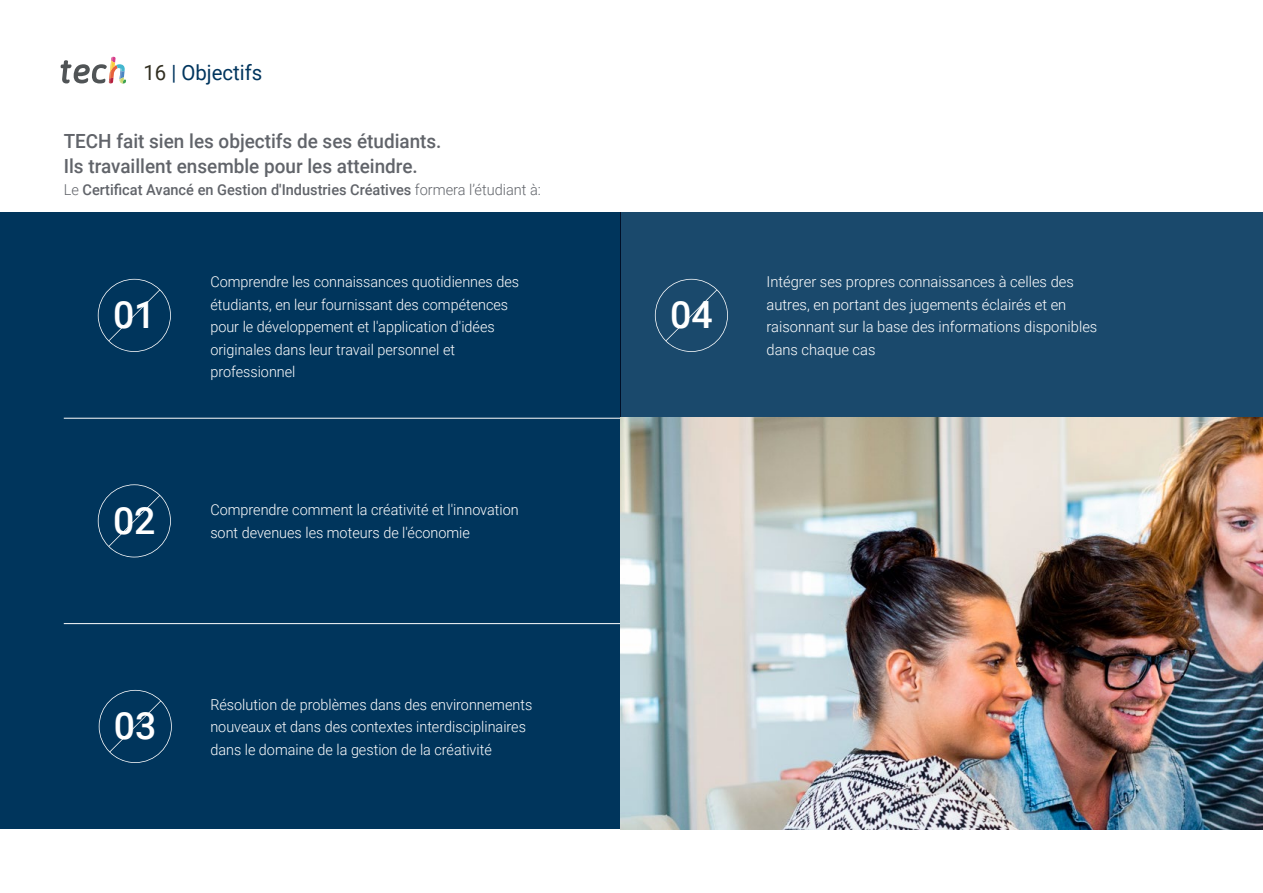
<style>
.page{position:relative;width:1263px;height:893px;background:#fff}
.page>*{position:absolute;margin:0;border:0;box-sizing:border-box;transform-origin:0 0}
.t1{font:500 37.5px "Roboto";color:#fff}
.t2{font:21px "Roboto";color:#00355e}
.t3{font:500 19.5px/25.5px "Roboto";color:#61646a}
.t4{font:300 15px/22.5px "Roboto";color:#fff;scale:.96 1}
.t5{font:300 15px/22.5px "Roboto";color:#fff}
.t6{font:500 15px "Roboto";color:#61646a}
.s1{color:#312e20}
.s2{font-weight:300}
</style>
<div class="page">
<svg style="left:61px;top:57px;width:65px;height:27px"></svg>
<div style="left:0;top:213px;width:621px;height:616px;background:#00355c"></div>
<div style="left:621px;top:213px;width:642px;height:616px;background:#1a496c"></div>
<svg style="left:98px;top:279px;width:73px;height:73px"></svg>
<svg style="left:98px;top:484px;width:73px;height:73px"></svg>
<svg style="left:99px;top:690px;width:73px;height:73px"></svg>
<svg style="left:655px;top:279px;width:73px;height:73px"></svg>
<hr style="left:64px;top:418px;width:1199px;height:1px;background:#fff">
<hr style="left:64px;top:623px;width:1199px;height:1px;background:#fff">
<img style="left:621px;top:418px;width:642px;height:411px">
<h2 class="t2" style="left:144px;top:57px;width:120px"><span class="s1">16</span> | Objectifs</h2>
<h3 class="t3" style="left:64px;top:127px;width:379px">TECH fait sien les objectifs de ses étudiants.<br>Ils travaillent ensemble pour les atteindre.</h3>
<p class="t6" style="left:64px;top:179px;width:479px"><span class="s2">Le</span> Certificat Avancé en Gestion d'Industries Créatives <span class="s2">formera l’étudiant à:</span></p>
<h1 class="t1" style="left:113px;top:288px;width:44px">01</h1>
<h1 class="t1" style="left:113px;top:494px;width:44px">02</h1>
<p class="t4" style="left:210px;top:270px;width:323px">Comprendre les connaissances quotidiennes des étudiants, en leur fournissant des compétences pour le développement et l'application d'idées originales dans leur travail personnel et professionnel</p>
<p class="t4" style="left:210px;top:498px;width:323px">Comprendre comment la créativité et l'innovation sont devenues les moteurs de l'économie</p>
<h1 class="t1" style="left:114px;top:699px;width:44px">03</h1>
<p class="t4" style="left:210px;top:692px;width:337px">Résolution de problèmes dans des environnements nouveaux et dans des contextes interdisciplinaires dans le domaine de la gestion de la créativité</p>
<h1 class="t1" style="left:670px;top:288px;width:44px">04</h1>
<p class="t5" style="left:766px;top:270px;width:332px">Intégrer ses propres connaissances à celles des autres, en portant des jugements éclairés et en raisonnant sur la base des informations disponibles dans chaque cas</p>
</div>
